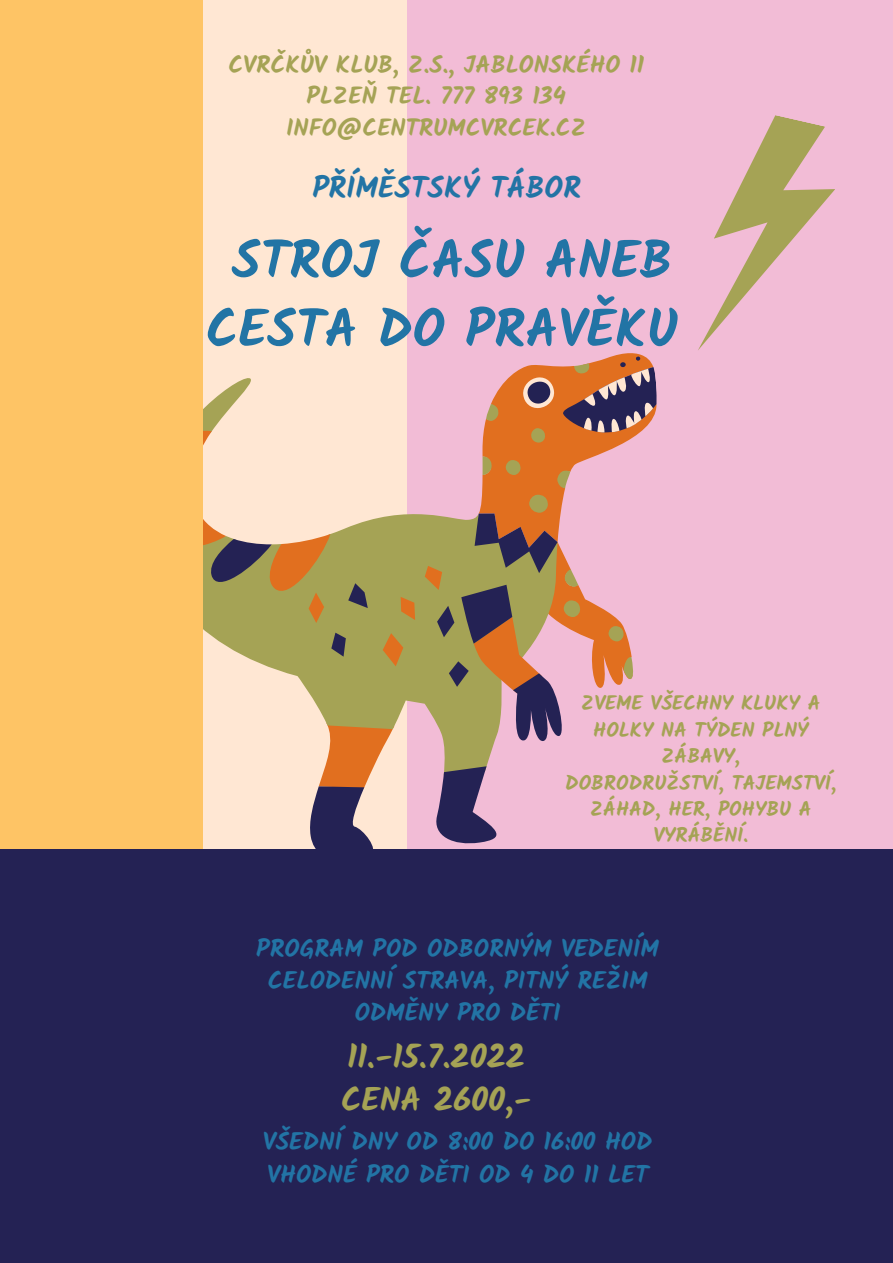
<style>
.page{position:relative;width:893px;height:1263px;background:#ffe7d3}
.page>*{position:absolute;margin:0;border:0;box-sizing:border-box;transform-origin:0 0}
.t1{font:700 52.35px/68.8px "Kalam";color:#2274a5;text-align:center}
.t2{font:700 33px "Kalam";color:#a5a355}
.t3{font:700 30px "Kalam";color:#2274a5}
.t4{font:700 24.53px "Kalam";color:#2274a5}
.t5{font:700 24px "Kalam";color:#a5a355}
.t6{font:700 20.25px/26.5px "Kalam";color:#a5a355;text-align:center}
</style>
<div class="page">
<div style="left:408px;top:0;width:485px;height:931px;background:#f2bcd6"></div>
<svg style="left:203px;top:343px;width:438px;height:84px"></svg>
<svg style="left:522px;top:355px;width:135px;height:81px"></svg>
<svg style="left:203px;top:427px;width:359px;height:422px"></svg>
<svg style="left:472px;top:362px;width:163px;height:333px"></svg>
<div style="left:0;top:0;width:203px;height:931px;background:#fec465"></div>
<div style="left:0;top:849px;width:893px;height:414px;background:#242254"></div>
<svg style="left:698px;top:115px;width:137px;height:235px"></svg>
<p class="t5" style="left:228px;top:51px;width:417px">CVRČKŮV KLUB, Z.S., JABLONSKÉHO 11</p>
<p class="t5" style="left:307px;top:82px;width:261px">PLZEŇ TEL. 777 893 134</p>
<p class="t5" style="left:286px;top:114px;width:301px">INFO@CENTRUMCVRCEK.CZ</p>
<p class="t3" style="left:312px;top:170px;width:270px">PŘÍMĚSTSKÝ TÁBOR</p>
<p class="t1" style="left:206px;top:226px;width:473px">STROJ ČASU ANEB<br>CESTA DO PRAVĚKU</p>
<p class="t6" style="left:581px;top:690px;width:241px">ZVEME VŠECHNY KLUKY A<br>HOLKY NA TÝDEN PLNÝ<br>ZÁBAVY,</p>
<p class="t6" style="left:565px;top:769px;width:273px">DOBRODRUŽSTVÍ, TAJEMSTVÍ,<br>ZÁHAD, HER, POHYBU A<br>VYRÁBĚNÍ.</p>
<p class="t4" style="left:256px;top:934px;width:404px">PROGRAM POD ODBORNÝM VEDENÍM</p>
<p class="t4" style="left:268px;top:966px;width:381px">CELODENNÍ STRAVA, PITNÝ REŽIM</p>
<p class="t4" style="left:355px;top:999px;width:207px">ODMĚNY PRO DĚTI</p>
<p class="t2" style="left:347px;top:1037px;width:179px">11.-15.7.2022</p>
<p class="t2" style="left:341px;top:1080px;width:192px">CENA 2600,-</p>
<p class="t4" style="left:263px;top:1127px;width:391px">VŠEDNÍ DNY OD 8:00 DO 16:00 HOD</p>
<p class="t4" style="left:267px;top:1160px;width:383px">VHODNÉ PRO DĚTI OD 4 DO 11 LET</p>
</div>
